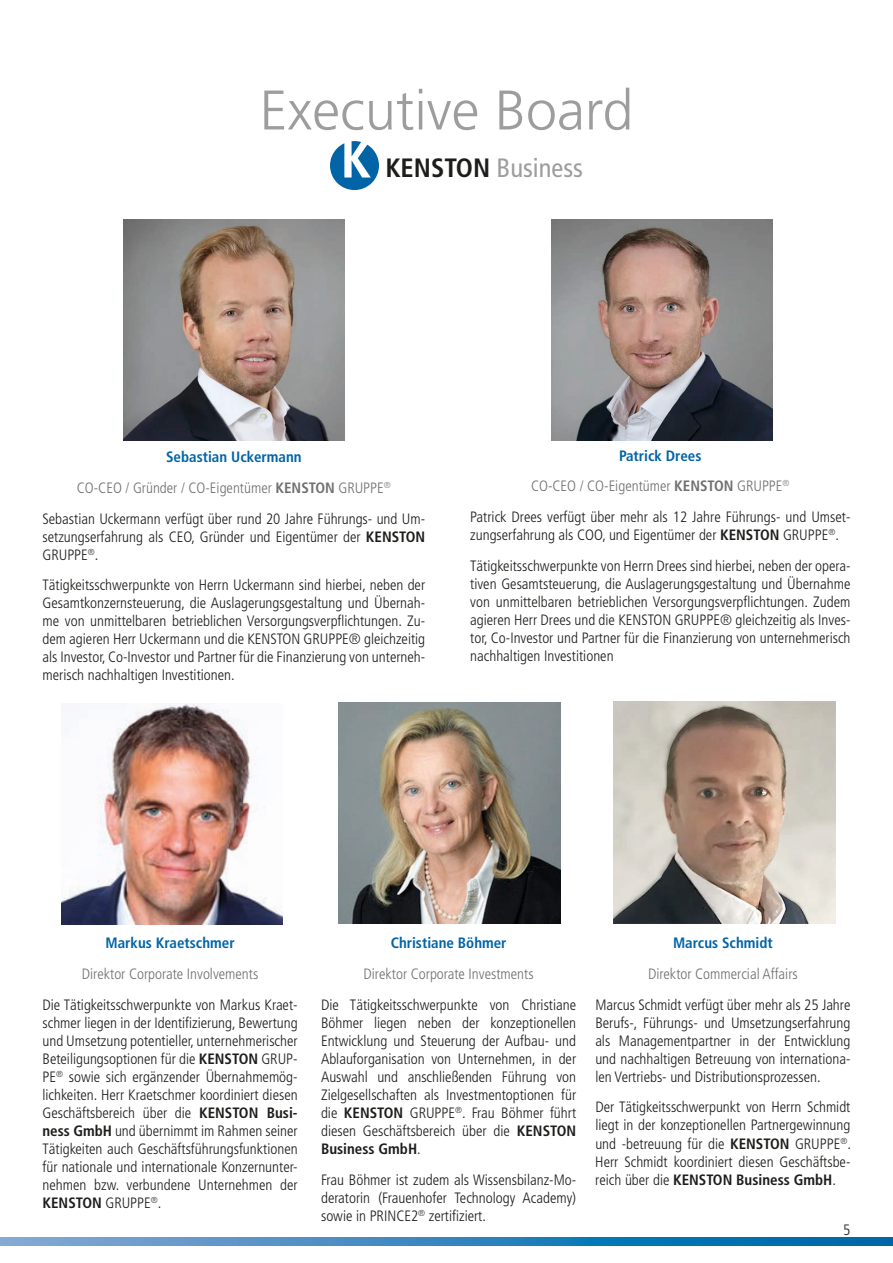
<style>
.page{position:relative;width:893px;height:1263px;background:#fff}
.page>*{position:absolute;margin:0;border:0;box-sizing:border-box;transform-origin:0 0}
.t1{font:300 55.8px "Frutiger";color:#9d9d9d}
.t2{font:condensed 26.55px "Frutiger";color:#9d9d9d}
.t3{font:300 condensed 15px/18px "Frutiger";color:#1d1d1b;text-align:justify}
.t4{font:300 condensed 15px "Frutiger";color:#70706f}
.t5{font:700 condensed 15px "Frutiger";color:#0064a7}
.s1{font-weight:700;color:#1d1d1b}
.s2{font-weight:700;color:#0064a7}
.s3{color:#70706f}
.s4{font-weight:700;color:#70706f}
.s5{font-weight:700}
</style>
<div class="page">
<svg style="left:0;top:1237px;width:893px;height:9px"></svg>
<svg style="left:330px;top:141px;width:49px;height:49px"></svg>
<img style="left:123px;top:219px;width:221px;height:221px">
<img style="left:552px;top:219px;width:221px;height:221px">
<img style="left:61px;top:703px;width:221px;height:221px">
<img style="left:339px;top:702px;width:221px;height:221px">
<img style="left:614px;top:702px;width:222px;height:221px">
<h1 class="t1" style="left:260px;top:79px;width:375px">Executive Board</h1>
<h2 class="t2" style="left:385px;top:152px;width:199px"><span class="s1">KENSTON</span> Business</h2>
<p class="t3" style="left:43px;top:442px;width:384px;line-height:30.8px;text-align:center"><span class="s2">Sebastian Uckermann<br></span><span class="s3">CO-CEO / Gründer / CO-Eigentümer</span> <span class="s4">KENSTON</span> <span class="s3">GRUPPE</span><sup>®<br></sup>Sebastian Uckermann verfügt über rund 20 Jahre Führungs- und Um-</p>
<p class="t3" style="left:43px;top:527px;width:384px">setzungserfahrung als CEO, Gründer und Eigentümer der <span class="s5">KENSTON<br></span>GRUPPE<sup>®</sup>.</p>
<p class="t3" style="left:43px;top:576px;width:384px">Tätigkeitsschwerpunkte von Herrn Uckermann sind hierbei, neben der Gesamtkonzernsteuerung, die Auslagerungsgestaltung und Übernah&shy;me von unmittelbaren betrieblichen Versorgungsverpflichtungen. Zu&shy;dem agieren Herr Uckermann und die KENSTON GRUPPE® gleichzeitig als Investor, Co-Investor und Partner für die Finanzierung von unterneh&shy;merisch nachhaltigen Investitionen.</p>
<p class="t3" style="left:470px;top:440px;width:382px;line-height:30.8px;text-align:center"><span class="s2">Patrick Drees<br></span><span class="s3">CO-CEO / CO-Eigentümer</span> <span class="s4">KENSTON</span> <span class="s3">GRUPPE</span><sup>®<br></sup>Patrick Drees verfügt über mehr als 12 Jahre Führungs- und Umset-</p>
<p class="t3" style="left:470px;top:520px;width:382px;line-height:30.8px">zungserfahrung als COO, und Eigentümer der <span class="s5">KENSTON</span> GRUPPE<sup>®</sup>.<br>Tätigkeitsschwerpunkte von Herrn Drees sind hierbei, neben der opera-</p>
<p class="t3" style="left:470px;top:575px;width:382px">tiven Gesamtsteuerung, die Auslagerungsgestaltung und Übernahme von unmittelbaren betrieblichen Versorgungsverpflichtungen. Zudem agieren Herr Drees und die KENSTON GRUPPE® gleichzeitig als Inves&shy;tor, Co-Investor und Partner für die Finanzierung von unternehmerisch nachhaltigen Investitionen</p>
<p class="t5" style="left:106px;top:934px;width:131px">Markus Kraetschmer</p>
<p class="t4" style="left:82px;top:965px;width:178px">Direktor Corporate Involvements</p>
<p class="t3" style="left:43px;top:996px;width:257px">Die Tätigkeitsschwerpunkte von Markus Kraet&shy;schmer liegen in der Identifizierung, Bewertung und Umsetzung potentieller, unternehmerischer Beteiligungsoptionen für die <span class="s5">KENSTON</span> GRUP-PE<sup>®</sup> sowie sich ergänzender Übernahmemög&shy;lichkeiten. Herr Kraetschmer koordiniert diesen Geschäftsbereich über die <span class="s5">KENSTON Busi&shy;ness GmbH</span> und übernimmt im Rahmen seiner Tätigkeiten auch Geschäftsführungsfunktionen für nationale und internationale Konzernunter&shy;nehmen bzw. verbundene Unternehmen der <span class="s5">KENSTON</span> GRUPPE<sup>®</sup>.</p>
<p class="t5" style="left:391px;top:934px;width:117px">Christiane Böhmer</p>
<p class="t4" style="left:364px;top:965px;width:172px">Direktor Corporate Investments</p>
<p class="t3" style="left:321px;top:996px;width:257px">Die Tätigkeitsschwerpunkte von Christiane Böhmer liegen neben der konzeptionellen Entwicklung und Steuerung der Aufbau- und Ablauforganisation von Unternehmen, in der Auswahl und anschließenden Führung von Zielgesellschaften als Investmentoptionen für die <span class="s5">KENSTON</span> GRUPPE<sup>®</sup>. Frau Böhmer führt diesen Geschäftsbereich über die <span class="s5">KENSTON Business GmbH</span>.</p>
<p class="t3" style="left:321px;top:1170px;width:257px">Frau Böhmer ist zudem als Wissensbilanz-Mo&shy;deratorin (Frauenhofer Technology Academy) sowie in PRINCE2<sup>®</sup> zertifiziert.</p>
<p class="t5" style="left:673px;top:934px;width:101px">Marcus Schmidt</p>
<p class="t4" style="left:648px;top:965px;width:151px">Direktor Commercial Affairs</p>
<p class="t3" style="left:595px;top:996px;width:257px">Marcus Schmidt verfügt über mehr als 25 Jahre Berufs-, Führungs- und Umsetzungserfahrung als Managementpartner in der Entwicklung und nachhaltigen Betreuung von internationa&shy;len Vertriebs- und Distributionsprozessen.</p>
<p class="t3" style="left:595px;top:1098px;width:257px">Der Tätigkeitsschwerpunkt von Herrn Schmidt liegt in der konzeptionellen Partnergewinnung und -betreuung für die <span class="s5">KENSTON</span> GRUPPE<sup>®</sup>.<br>Herr Schmidt koordiniert diesen Geschäftsbe&shy;reich über die <span class="s5">KENSTON Business GmbH</span>.</p>
<p class="t3" style="left:843px;top:1221px;width:9px">5</p>
</div>
